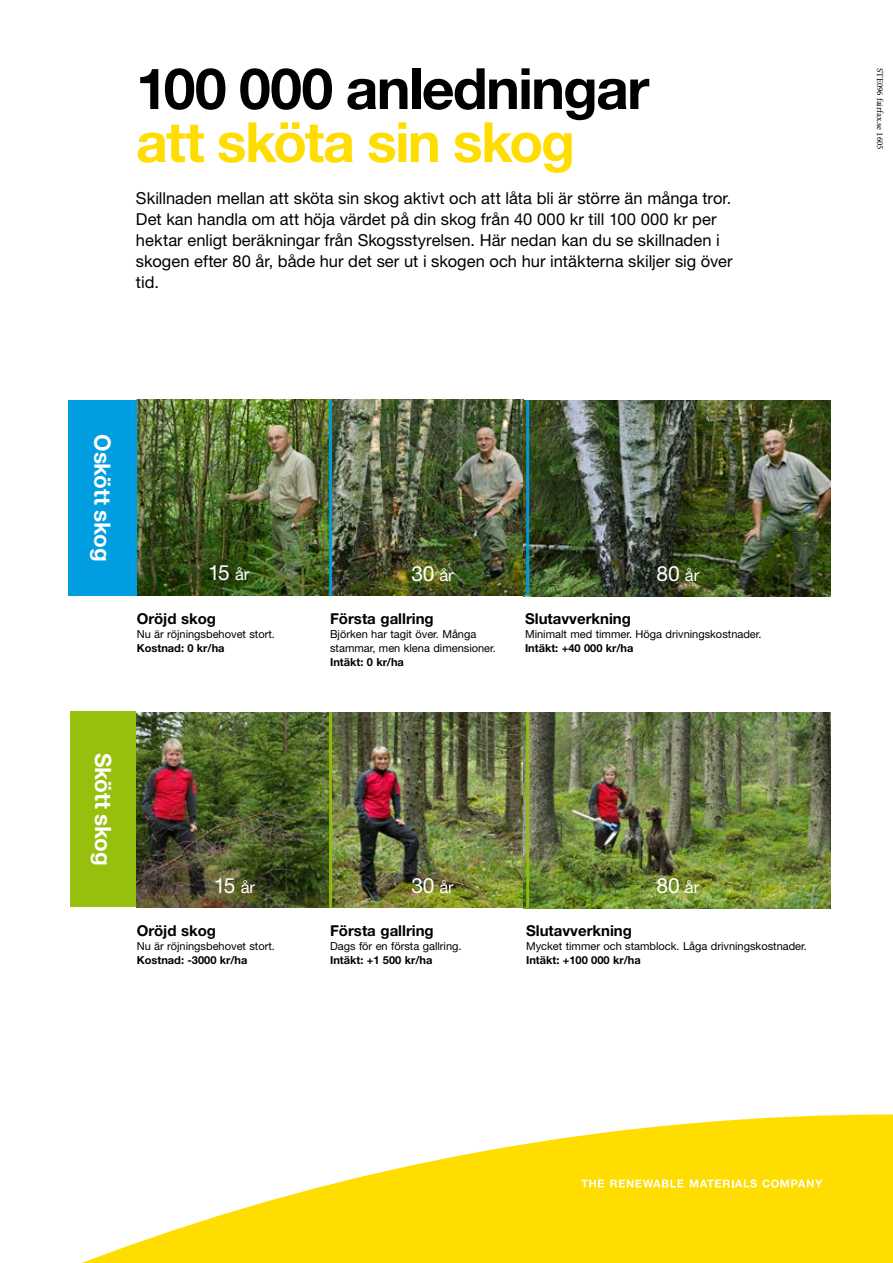
<style>
.page{position:relative;width:893px;height:1263px;background:#fff}
.page>*{position:absolute;margin:0;border:0;box-sizing:border-box;transform-origin:0 0}
.t1{font:700 57px "Helvetica Neue LT Std";letter-spacing:-.03em;color:#000}
.t2{font:700 55.5px "Helvetica Neue LT Std";letter-spacing:-.035em;color:#fd0}
.t3{font:700 22.5px "Helvetica Neue LT Std";letter-spacing:-.015em;color:#fff}
.t4{font:21px "Helvetica Neue LT Std";letter-spacing:-.015em;color:#fff}
.t5{font:16.5px/21px "Helvetica Neue LT Std";color:#000}
.t6{font:700 15px "Helvetica Neue LT Std";color:#000}
.t7{font:11.1px/14.1px "Helvetica Neue LT Std";color:#000}
.t8{font:700 11.1px "Helvetica Neue LT Std";color:#000}
.t9{font:9px "Minion Pro";color:#000}
.s1{font-size:16.5px}
</style>
<div class="page">
<svg style="left:82px;top:1114px;width:810px;height:149px;fill:#fd0"></svg>
<img style="left:136px;top:400px;width:694px;height:196px">
<div style="left:68px;top:400px;width:68px;height:196px;background:#009ee0"></div>
<hr style="left:329px;top:400px;width:3px;height:196px;background:#009ee0">
<hr style="left:526px;top:400px;width:3px;height:196px;background:#009ee0">
<svg style="left:581px;top:1179px;width:23px;height:8px"></svg>
<svg style="left:610px;top:1179px;width:73px;height:8px"></svg>
<svg style="left:690px;top:1179px;width:132px;height:8px"></svg>
<img style="left:136px;top:712px;width:694px;height:196px">
<div style="left:70px;top:711px;width:66px;height:196px;background:#97bf0d"></div>
<hr style="left:329px;top:712px;width:3px;height:196px;background:#97bf0d">
<hr style="left:526px;top:712px;width:3px;height:196px;background:#97bf0d">
<h1 class="t1" style="left:136px;top:53px;width:515px">100 000 anledningar</h1>
<h2 class="t2" style="left:136px;top:108px;width:440px">att sköta sin skog</h2>
<p class="t5" style="left:136px;top:187px;width:598px">Skillnaden mellan att sköta sin skog aktivt och att låta bli är större än många tror.<br>Det kan handla om att höja värdet på din skog från 40 000 kr till 100 000 kr per hektar enligt beräkningar från Skogsstyrelsen. Här nedan kan du se skillnaden i skogen efter 80 år, både hur det ser ut i skogen och hur intäkterna skiljer sig över tid.</p>
<h3 class="t3" style="left:116px;top:434px;width:129px;rotate:90deg">Oskött skog</h3>
<p class="t4" style="left:208px;top:560px;width:43px">15 <span class="s1">år</span></p>
<p class="t6" style="left:137px;top:609px;width:81px">Oröjd skog</p>
<p class="t7" style="left:137px;top:626px;width:140px">Nu är röjningsbehovet stort.</p>
<p class="t8" style="left:137px;top:641px;width:89px">Kostnad: 0 kr/ha</p>
<p class="t4" style="left:411px;top:561px;width:44px">30 <span class="s1">år</span></p>
<p class="t4" style="left:657px;top:561px;width:44px">80 <span class="s1">år</span></p>
<p class="t6" style="left:330px;top:609px;width:105px">Första gallring</p>
<p class="t7" style="left:330px;top:627px;width:167px">Björken har tagit över. Många stammar, men klena dimensioner.</p>
<p class="t8" style="left:330px;top:655px;width:75px">Intäkt: 0 kr/ha</p>
<p class="t6" style="left:525px;top:609px;width:107px">Slutavverkning</p>
<p class="t7" style="left:525px;top:627px;width:238px">Minimalt med timmer. Höga drivningskostnader.</p>
<p class="t8" style="left:525px;top:641px;width:110px">Intäkt: +40 000 kr/ha</p>
<h3 class="t3" style="left:117px;top:753px;width:114px;rotate:90deg">Skött skog</h3>
<p class="t4" style="left:214px;top:873px;width:43px">15 <span class="s1">år</span></p>
<p class="t4" style="left:411px;top:873px;width:44px">30 <span class="s1">år</span></p>
<p class="t4" style="left:657px;top:873px;width:44px">80 <span class="s1">år</span></p>
<p class="t6" style="left:137px;top:921px;width:81px">Oröjd skog</p>
<p class="t7" style="left:137px;top:938px;width:140px">Nu är röjningsbehovet stort.</p>
<p class="t8" style="left:137px;top:953px;width:112px">Kostnad: -3000 kr/ha</p>
<p class="t6" style="left:330px;top:921px;width:105px">Första gallring</p>
<p class="t7" style="left:330px;top:939px;width:133px">Dags för en första gallring.</p>
<p class="t8" style="left:330px;top:953px;width:104px">Intäkt: +1 500 kr/ha</p>
<p class="t6" style="left:526px;top:921px;width:107px">Slutavverkning</p>
<p class="t7" style="left:526px;top:939px;width:282px">Mycket timmer och stamblock. Låga drivningskostnader.</p>
<p class="t8" style="left:526px;top:953px;width:116px">Intäkt: +100 000 kr/ha</p>
<p class="t9" style="left:886px;top:68px;width:83px;rotate:90deg">STE096 fairfax.se 1605</p>
</div>
